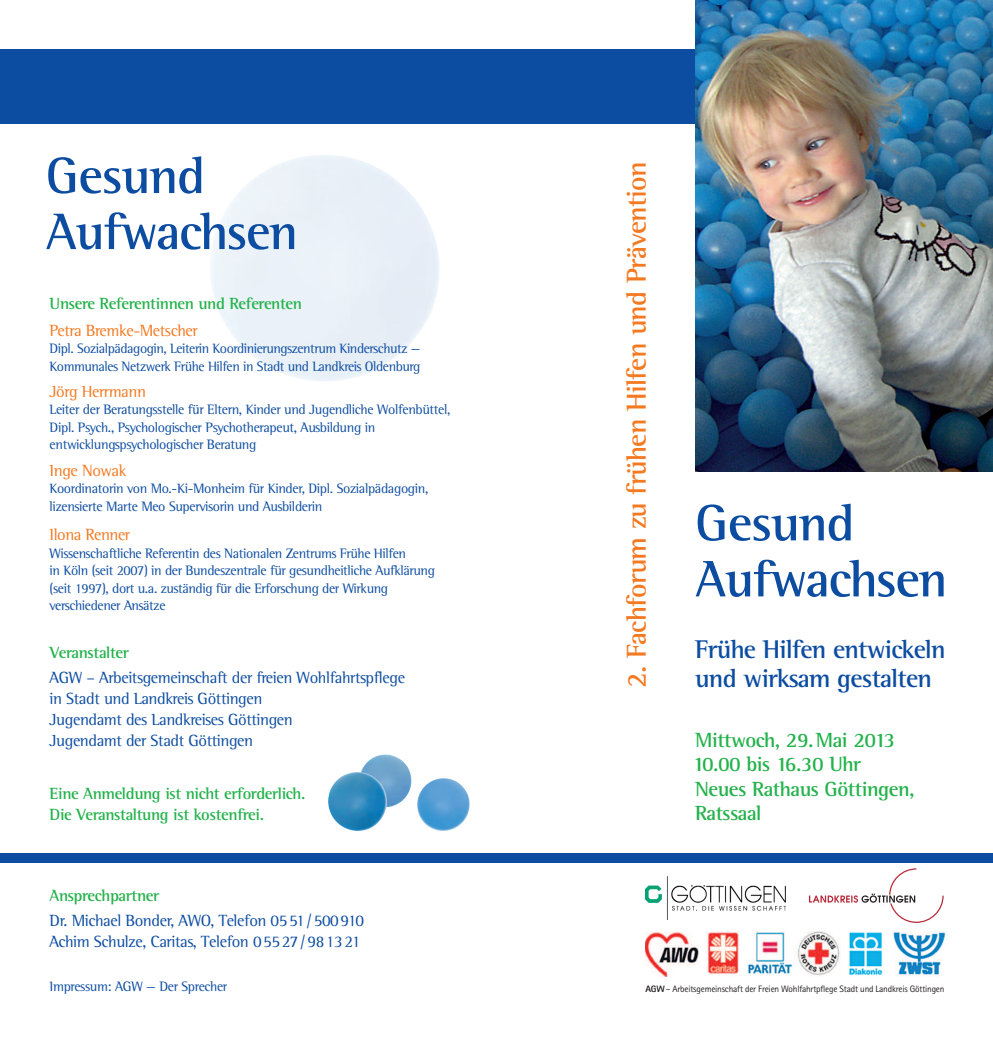
<style>
.page{position:relative;width:993px;height:1042px;background:#fff}
.page>*{position:absolute;margin:0;border:0;box-sizing:border-box;transform-origin:0 0}
.t1{font:700 52.5px/56px "Rotis Semi Serif";letter-spacing:-.025em;color:#0d4da1}
.t2{font:700 28px "Rotis Semi Serif";letter-spacing:-.025em;color:#f47921}
.t3{font:700 26.25px/29.8px "Rotis Semi Serif";letter-spacing:-.03em;color:#0d4da1}
.t4{font:700 21px/24.5px "Rotis Semi Serif";letter-spacing:-.025em;color:#23b24b}
.t5{font:16.62px/21px "Rotis Semi Serif";letter-spacing:-.025em;color:#0d4da1}
.t6{font:700 16.62px/21px "Rotis Semi Serif";letter-spacing:-.025em;color:#23b24b}
.t7{font:16.62px "Rotis Semi Serif";letter-spacing:-.025em;color:#f47921}
.t8{font:14px/17.5px "Rotis Semi Serif";letter-spacing:-.03em;color:#0d4da1}
.t9{font:9.28px "Rotis Sans Serif";letter-spacing:-.02em;color:#231f20}
.s1{font-weight:800}
</style>
<div class="page">
<img style="left:361px;top:755px;width:50px;height:52px">
<div style="left:0;top:853px;width:992px;height:10px;background:#0d4da1"></div>
<div style="left:0;top:50px;width:992px;height:74px;background:#0d4da1"></div>
<img style="left:694px;top:0;width:298px;height:471px">
<img style="left:645px;top:932px;width:301px;height:44px">
<img style="left:645px;top:876px;width:139px;height:43px">
<svg style="left:809px;top:868px;width:134px;height:55px"></svg>
<img style="left:328px;top:772px;width:59px;height:59px">
<img style="left:417px;top:778px;width:52px;height:53px">
<h1 class="t1" style="left:46px;top:153px;width:254px">Gesund<br>Aufwachsen</h1>
<p class="t6" style="left:50px;top:295px;width:254px">Unsere Referentinnen und Referenten</p>
<p class="t7" style="left:50px;top:324px;width:150px">Petra Bremke-Metscher</p>
<p class="t8" style="left:50px;top:341px;width:372px">Dipl. Sozialpädagogin, Leiterin Koordinierungszentrum Kinderschutz —<br>Kommunales Netzwerk Frühe Hilfen in Stadt und Landkreis Oldenburg</p>
<p class="t7" style="left:50px;top:386px;width:98px">Jörg Herrmann</p>
<p class="t8" style="left:50px;top:402px;width:402px">Leiter der Beratungsstelle für Eltern, Kinder und Jugendliche Wolfenbüttel,<br>Dipl. Psych., Psychologischer Psychotherapeut, Ausbildung in entwicklungspsychologischer Beratung</p>
<p class="t7" style="left:50px;top:464px;width:78px">Inge Nowak</p>
<p class="t8" style="left:50px;top:481px;width:380px">Koordinatorin von Mo.-Ki-Monheim für Kinder, Dipl. Sozialpädagogin, lizensierte Marte Meo Supervisorin und Ausbilderin</p>
<p class="t7" style="left:50px;top:529px;width:82px">Ilona Renner</p>
<p class="t8" style="left:50px;top:546px;width:386px">Wissenschaftliche Referentin des Nationalen Zentrums Frühe Hilfen<br>in Köln (seit 2007) in der Bundeszentrale für gesundheitliche Aufklärung (seit 1997), dort u.a. zuständig für die Erforschung der Wirkung verschiedener Ansätze</p>
<p class="t6" style="left:50px;top:643px;width:81px">Veranstalter</p>
<p class="t5" style="left:50px;top:669px;width:357px">AGW – Arbeitsgemeinschaft der freien Wohlfahrtspflege in Stadt und Landkreis Göttingen<br>Jugendamt des Landkreises Göttingen<br>Jugendamt der Stadt Göttingen</p>
<p class="t6" style="left:50px;top:784px;width:257px">Eine Anmeldung ist nicht erforderlich.<br>Die Veranstaltung ist kostenfrei.</p>
<p class="t6" style="left:50px;top:886px;width:111px">Ansprechpartner</p>
<p class="t5" style="left:50px;top:911px;width:316px">Dr. Michael Bonder, AWO, Telefon 0551/500910<br>Achim Schulze, Caritas, Telefon 05527/981321</p>
<p class="t8" style="left:50px;top:979px;width:179px">Impressum: AGW — Der Sprecher</p>
<h2 class="t2" style="left:626px;top:688px;width:528px;rotate:-90deg">2. Fachforum zu frühen Hilfen und Prävention</h2>
<h1 class="t1" style="left:694px;top:500px;width:254px">Gesund<br>Aufwachsen</h1>
<h3 class="t3" style="left:694px;top:636px;width:252px">Frühe Hilfen entwickeln und wirksam gestalten</h3>
<h3 class="t4" style="left:692px;top:730px;width:223px">Mittwoch, 29.Mai 2013<br>10.00 bis 16.30 Uhr<br>Neues Rathaus Göttingen,<br>Ratssaal</h3>
<p class="t9" style="left:645px;top:986px;width:300px"><span class="s1">AGW</span>– Arbeitsgemeinschaft der Freien Wohlfahrtpflege Stadt und Landkreis Göttingen</p>
</div>
